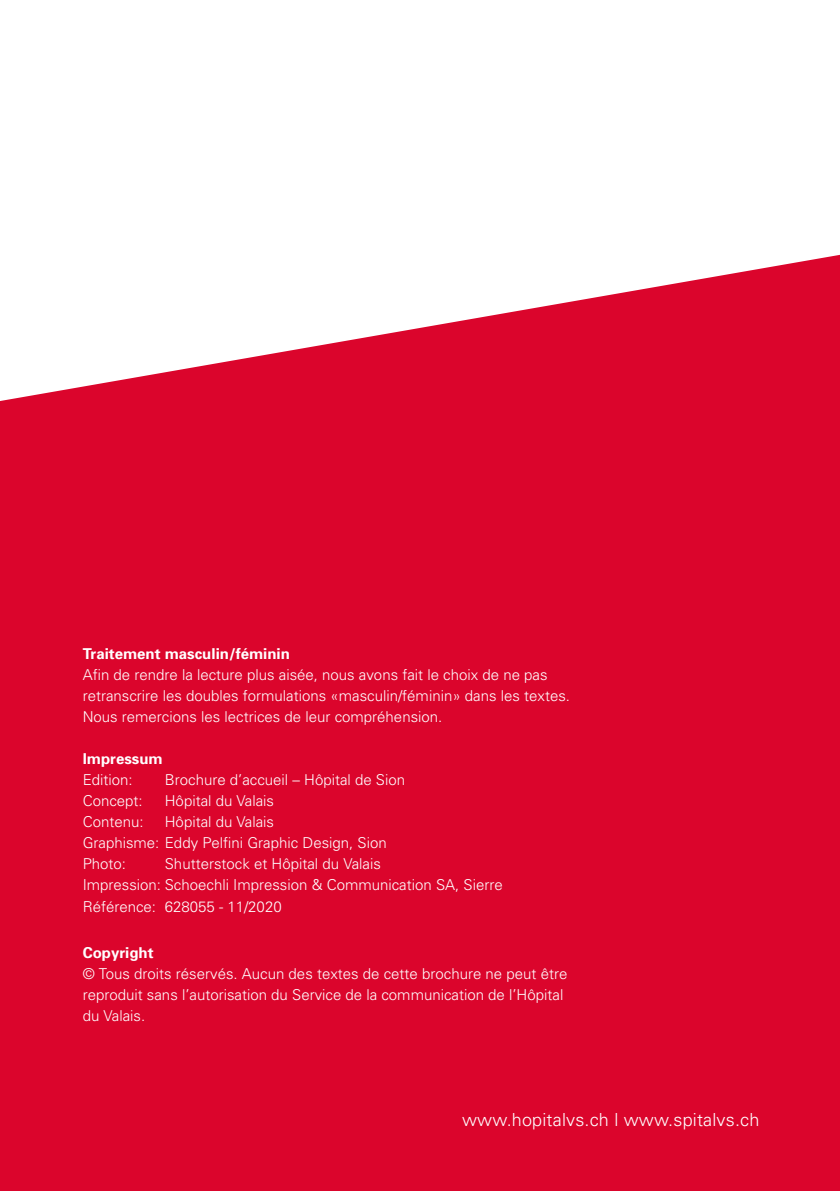
<style>
.page{position:relative;width:840px;height:1191px;background:#fff}
.page>*{position:absolute;margin:0;border:0;box-sizing:border-box;transform-origin:0 0}
.t1{font:300 18px "Univers";letter-spacing:.01em;color:#fff}
.t2{font:300 15px/21px "Univers";color:#fff}
.t3{font:700 15px "Univers";color:#fff}
</style>
<div class="page">
<div style="left:0;top:0;width:839px;height:1191px;background:#db052c"></div>
<svg style="left:0;top:0;width:839px;height:401px;fill:#fff"></svg>
<p class="t3" style="left:83px;top:644px;width:208px">Traitement masculin/féminin</p>
<p class="t2" style="left:83px;top:664px;width:488px">Afin de rendre la lecture plus aisée, nous avons fait le choix de ne pas retranscrire les doubles formulations «masculin/féminin» dans les textes.<br>Nous remercions les lectrices de leur compréhension.</p>
<p class="t3" style="left:83px;top:749px;width:81px">Impressum</p>
<p class="t2" style="left:83px;top:769px;width:52px">Edition:</p>
<p class="t2" style="left:165px;top:769px;width:242px">Brochure d’accueil – Hôpital de Sion</p>
<p class="t2" style="left:83px;top:790px;width:62px">Concept:</p>
<p class="t2" style="left:165px;top:790px;width:111px">Hôpital du Valais</p>
<p class="t2" style="left:83px;top:811px;width:62px">Contenu:</p>
<p class="t2" style="left:83px;top:811px;width:305px;text-indent:82px">Hôpital du Valais<br>Graphisme: Eddy Pelfini Graphic Design, Sion<br>Photo:</p>
<p class="t2" style="left:83px;top:853px;width:421px;text-indent:82px">Shutterstock et Hôpital du Valais<br>Impression: Schoechli Impression &amp; Communication SA, Sierre<br>Référence: 628055 - 11/2020</p>
<p class="t3" style="left:83px;top:942px;width:72px">Copyright</p>
<p class="t2" style="left:83px;top:962px;width:486px">© Tous droits réservés. Aucun des textes de cette brochure ne peut être reproduit sans l’autorisation du Service de la communication de l’Hôpital du Valais.</p>
<p class="t1" style="left:462px;top:1108px;width:298px">www.hopitalvs.ch | www.spitalvs.ch</p>
</div>
